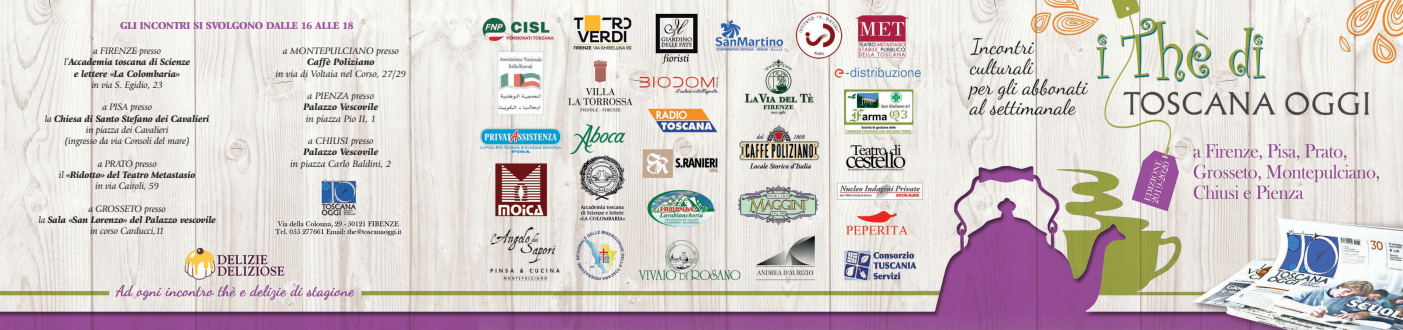
<style>
.page{position:relative;width:1403px;height:330px;background:#fff}
.page>*{position:absolute;margin:0;border:0;box-sizing:border-box;transform-origin:0 0}
.t1{font:900 10.5px "Giovanni";letter-spacing:-.015em;color:#9a4c9d}
.t2{font:italic 9.75px/11.2px "Giovanni";letter-spacing:-.015em;color:#231f20;text-align:center}
.t3{font:italic 900 9.75px/11.2px "Giovanni";letter-spacing:-.015em;color:#231f20;text-align:center}
.s1{font-weight:400}
.s2{font-weight:900}
</style>
<div class="page">
<img style="left:0;top:0;width:1403px;height:329px">
<p class="t1" style="left:120px;top:21px;width:235px">GLI INCONTRI SI SVOLGONO DALLE 16 ALLE 18</p>
<p class="t3" style="left:64px;top:46px;width:128px"><span class="s1">a FIRENZE presso<br>l’</span>Accademia toscana di Scienze e lettere «La Colombaria»</p>
<p class="t2" style="left:91px;top:80px;width:73px">in via S. Egidio, 23</p>
<p class="t2" style="left:45px;top:102px;width:166px">a PISA presso<br>la <span class="s2">Chiesa di Santo Stefano dei Cavalieri </span>in piazza dei Cavalieri<br>(ingresso da via Consoli del mare)</p>
<p class="t2" style="left:59px;top:158px;width:138px">a PRATO presso<br>il <span class="s2">«Ridotto» del Teatro Metastasio </span>in via Cairoli, 59</p>
<p class="t2" style="left:39px;top:203px;width:179px">a GROSSETO presso<br>la <span class="s2">Sala «San Lorenzo» del Palazzo vescovile </span>in corso Carducci,11</p>
<p class="t2" style="left:283px;top:46px;width:118px">a MONTEPULCIANO presso</p>
<p class="t3" style="left:307px;top:57px;width:69px">Caffè Poliziano</p>
<p class="t2" style="left:276px;top:68px;width:132px">in via di Voltaia nel Corso, 27/29</p>
<p class="t2" style="left:308px;top:91px;width:68px">a PIENZA presso</p>
<p class="t3" style="left:303px;top:102px;width:76px">Palazzo Vescovile</p>
<p class="t2" style="left:306px;top:113px;width:72px">in piazza Pio II, 1</p>
<p class="t2" style="left:308px;top:136px;width:67px">a CHIUSI presso</p>
<p class="t3" style="left:303px;top:147px;width:76px">Palazzo Vescovile</p>
<p class="t2" style="left:290px;top:158px;width:103px">in piazza Carlo Baldini, 2</p>
</div>
